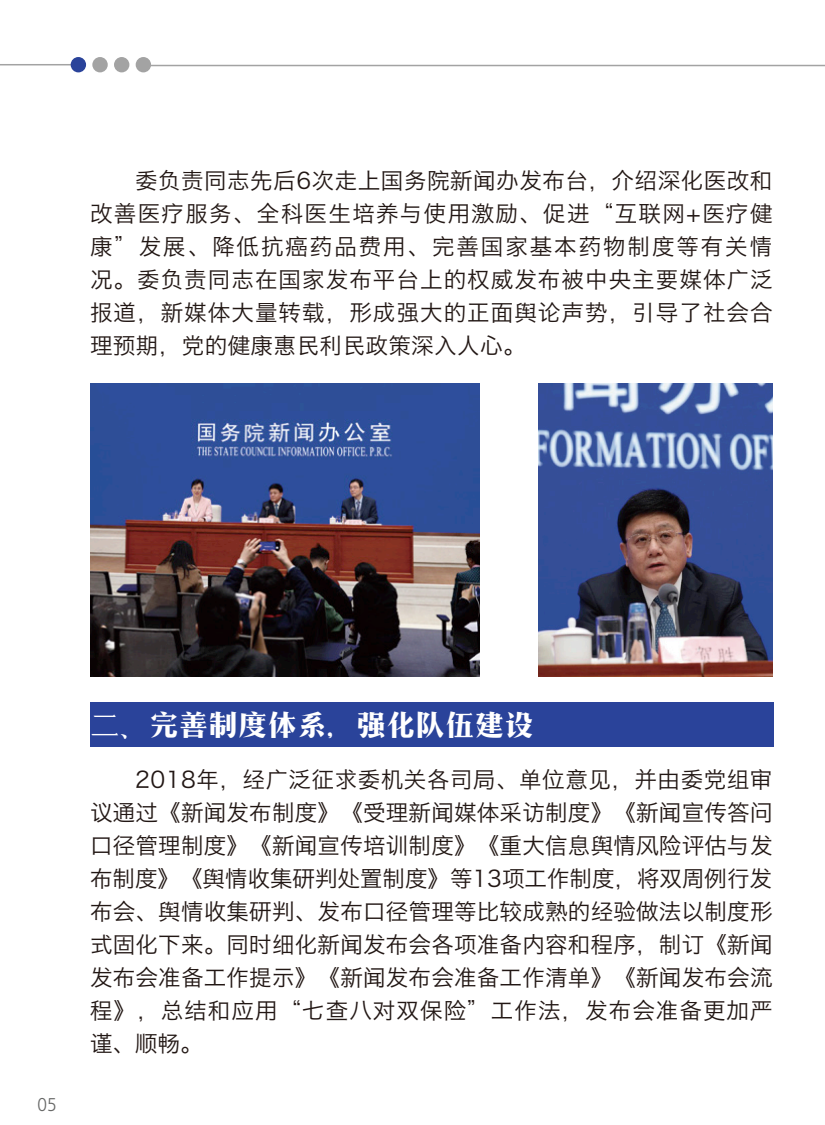
<style>
.page{position:relative;width:825px;height:1125px;background:#fff}
.page>*{position:absolute;margin:0;border:0;box-sizing:border-box;transform-origin:0 0}
.t1{font:29.55px "MF Yan Song Noncommercial";color:#fff}
.t2{font:22.5px/33px "Hiragino Sans GB W3";letter-spacing:.05em;color:#221714;text-align:justify}
.t3{font:18px "FZYOUH 506 L GB1 4";color:#666766}
</style>
<div class="page">
<div style="left:90px;top:703px;width:684px;height:44px;background:#2a439a"></div>
<img style="left:90px;top:383px;width:390px;height:293px">
<img style="left:539px;top:384px;width:233px;height:292px">
<hr style="left:143px;top:65px;width:682px;height:1px;background:#a3a3a3">
<hr style="left:0;top:64px;width:78px;height:1px;background:#a3a3a3">
<div style="left:71px;top:57px;width:15px;height:15px;background:#2a439a;border-radius:50%"></div>
<div style="left:92px;top:57px;width:16px;height:15px;background:#a3a3a3;border-radius:50%"></div>
<div style="left:114px;top:57px;width:15px;height:15px;background:#a3a3a3;border-radius:50%"></div>
<div style="left:136px;top:57px;width:15px;height:15px;background:#a3a3a3;border-radius:50%"></div>
<p class="t2" style="left:90px;top:163px;width:684px;text-indent:45px">委负责同志先后6次走上国务院新闻办发布台，介绍深化医改和改善医疗服务、全科医生培养与使用激励、促进“互联网+医疗健康”发展、降低抗癌药品费用、完善国家基本药物制度等有关情况。委负责同志在国家发布平台上的权威发布被中央主要媒体广泛报道，新媒体大量转载，形成强大的正面舆论声势，引导了社会合理预期，党的健康惠民利民政策深入人心。</p>
<p class="t3" style="left:37px;top:1095px;width:21px">05</p>
<h1 class="t1" style="left:90px;top:710px;width:445px">二、完善制度体系，强化队伍建设</h1>
<p class="t2" style="left:90px;top:763px;width:684px;text-indent:45px">2018年，经广泛征求委机关各司局、单位意见，并由委党组审议通过《新闻发布制度》《受理新闻媒体采访制度》《新闻宣传答问口径管理制度》《新闻宣传培训制度》《重大信息舆情风险评估与发布制度》《舆情收集研判处置制度》等13项工作制度，将双周例行发布会、舆情收集研判、发布口径管理等比较成熟的经验做法以制度形式固化下来。同时细化新闻发布会各项准备内容和程序，制订《新闻发布会准备工作提示》《新闻发布会准备工作清单》《新闻发布会流程》，总结和应用“七查八对双保险”工作法，发布会准备更加严谨、顺畅。</p>
</div>
